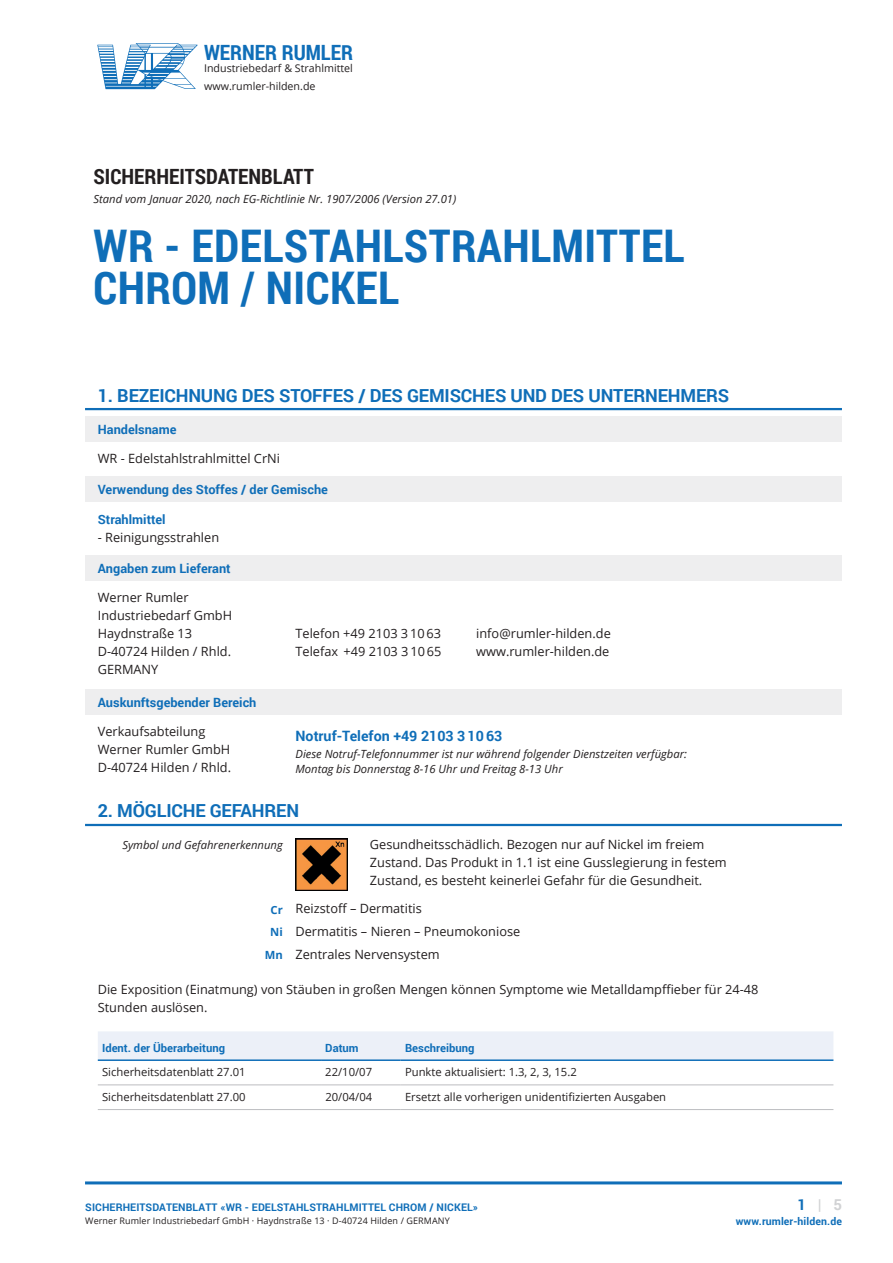
<style>
.page{position:relative;width:893px;height:1263px;background:#fff}
.page>*{position:absolute;margin:0;border:0;box-sizing:border-box;transform-origin:0 0}
.t1{font:700 45px/42px "Roboto Condensed";letter-spacing:.01em;color:#0f6eb8}
.t2{font:700 21px "Roboto Condensed";color:#231f20}
.t3{font:700 21px "Roboto Condensed";color:#0f6eb8}
.t4{font:700 18px "Roboto";letter-spacing:-.01em;color:#0f6eb8}
.t5{font:700 15px "Roboto";color:#d1d2d4}
.t6{font:700 14.25px "Roboto";color:#0f6eb8}
.t7{font:12.75px/18px "Open Sans";color:#231f20}
.t8{font:700 12.75px "Roboto";color:#0f6eb8}
.t9{font:italic 11.25px/15px "Open Sans";color:#231f20}
.t10{font:11.25px "Open Sans";color:#231f20}
.t11{font:700 11.25px "Roboto";color:#0f6eb8}
.t12{font:10.65px/17.1px "Open Sans";color:#231f20}
.t13{font:700 10.5px "Roboto";letter-spacing:.01em;color:#0f6eb8}
.t14{font:9px "Open Sans";letter-spacing:.01em;color:#231f20}
.s1{font-weight:700;font-size:11.25px;color:#0f6eb8}
.s2{color:#0f6eb8}
</style>
<div class="page">
<hr style="left:85px;top:1181px;width:757px;height:3px;background:#0f6eb8">
<hr style="left:85px;top:824px;width:757px;height:2px;background:#0f6eb8">
<img style="left:296px;top:839px;width:51px;height:52px">
<div style="left:98px;top:1031px;width:735px;height:28px;background:#ecf0f8"></div>
<hr style="left:98px;top:1059px;width:223px;height:2px;background:#0f6eb8">
<hr style="left:321px;top:1059px;width:80px;height:2px;background:#0f6eb8">
<hr style="left:401px;top:1059px;width:432px;height:2px;background:#0f6eb8">
<hr style="left:98px;top:1084px;width:223px;height:1px;background:#bcbdc0">
<hr style="left:321px;top:1084px;width:80px;height:1px;background:#bcbdc0">
<hr style="left:401px;top:1084px;width:432px;height:1px;background:#bcbdc0">
<hr style="left:98px;top:1109px;width:223px;height:1px;background:#bcbdc0">
<hr style="left:321px;top:1109px;width:80px;height:1px;background:#bcbdc0">
<hr style="left:401px;top:1109px;width:432px;height:1px;background:#bcbdc0">
<svg style="left:97px;top:43px;width:101px;height:46px"></svg>
<hr style="left:85px;top:408px;width:757px;height:2px;background:#0f6eb8">
<div style="left:85px;top:417px;width:757px;height:25px;background:#eeeeef"></div>
<div style="left:85px;top:476px;width:757px;height:25px;background:#eeeeef"></div>
<div style="left:85px;top:555px;width:757px;height:26px;background:#eeeeef"></div>
<div style="left:85px;top:689px;width:757px;height:25px;background:#eeeeef"></div>
<h2 class="t3" style="left:204px;top:38px;width:150px">WERNER RUMLER</h2>
<p class="t12" style="left:204px;top:60px;width:150px">Industriebedarf &amp; Strahlmittel www.rumler-hilden.de</p>
<h2 class="t2" style="left:94px;top:161px;width:222px">SICHERHEITSDATENBLATT</h2>
<p class="t9" style="left:94px;top:191px;width:364px">Stand vom Januar 2020, nach EG-Richtlinie Nr. 1907/2006 (Version 27.01)</p>
<h1 class="t1" style="left:94px;top:223px;width:593px">WR - EDELSTAHLSTRAHLMITTEL<br>CHROM / NICKEL</h1>
<h3 class="t4" style="left:98px;top:382px;width:633px">1. BEZEICHNUNG DES STOFFES / DES GEMISCHES UND DES UNTERNEHMERS</h3>
<p class="t8" style="left:98px;top:421px;width:80px">Handelsname</p>
<p class="t7" style="left:98px;top:449px;width:184px">WR - Edelstahlstrahlmittel CrNi</p>
<p class="t8" style="left:98px;top:480px;width:232px">Verwendung des Stoffes / der Gemische</p>
<p class="t8" style="left:98px;top:511px;width:69px">Strahlmittel</p>
<p class="t7" style="left:98px;top:528px;width:123px">- Reinigungsstrahlen</p>
<p class="t8" style="left:98px;top:559px;width:134px">Angaben zum Lieferant</p>
<p class="t7" style="left:98px;top:588px;width:136px">Werner Rumler<br>Industriebedarf GmbH<br>Haydnstraße 13<br>D-40724 Hilden / Rhld.<br>GERMANY</p>
<p class="t7" style="left:296px;top:624px;width:147px">Telefon +49 2103 3 10 63<br>Telefax +49 2103 3 10 65</p>
<p class="t7" style="left:476px;top:624px;width:136px">info@rumler-hilden.de www.rumler-hilden.de</p>
<p class="t8" style="left:98px;top:693px;width:160px">Auskunftsgebender Bereich</p>
<p class="t7" style="left:98px;top:722px;width:135px">Verkaufsabteilung<br>Werner Rumler GmbH<br>D-40724 Hilden / Rhld.</p>
<p class="t6" style="left:296px;top:726px;width:208px">Notruf-Telefon +49 2103 3 10 63</p>
<p class="t9" style="left:296px;top:746px;width:393px">Diese Notruf-Telefonnummer ist nur während folgender Dienstzeiten verfügbar:<br>Montag bis Donnerstag 8-16 Uhr und Freitag 8-13 Uhr</p>
<h3 class="t4" style="left:98px;top:798px;width:203px">2. MÖGLICHE GEFAHREN</h3>
<p class="t9" style="left:122px;top:837px;width:162px">Symbol und Gefahrenerkennung</p>
<p class="t7" style="left:370px;top:834px;width:358px">Gesundheitsschädlich. Bezogen nur auf Nickel im freiem<br>Zustand. Das Produkt in 1.1 ist eine Gusslegierung in festem<br>Zustand, es besteht keinerlei Gefahr für die Gesundheit.</p>
<p class="t7" style="left:270px;top:899px;width:153px"><span class="s1">Cr</span> Reizstoff – Dermatitis</p>
<p class="t7" style="left:270px;top:922px;width:252px"><span class="s1">Ni</span> Dermatitis – Nieren – Pneumokoniose</p>
<p class="t7" style="left:265px;top:945px;width:177px"><span class="s1">Mn</span> Zentrales Nervensystem</p>
<p class="t7" style="left:98px;top:980px;width:662px">Die Exposition (Einatmung) von Stäuben in großen Mengen können Symptome wie Metalldampffieber für 24-48<br>Stunden auslösen.</p>
<p class="t11" style="left:102px;top:1040px;width:125px">Ident. der Überarbeitung</p>
<p class="t11" style="left:325px;top:1040px;width:35px">Datum</p>
<p class="t11" style="left:405px;top:1040px;width:71px">Beschreibung</p>
<p class="t10" style="left:102px;top:1064px;width:145px">Sicherheitsdatenblatt 27.01</p>
<p class="t10" style="left:325px;top:1064px;width:48px">22/10/07</p>
<p class="t10" style="left:405px;top:1064px;width:173px">Punkte aktualisiert: 1.3, 2, 3, 15.2</p>
<p class="t10" style="left:102px;top:1089px;width:145px">Sicherheitsdatenblatt 27.00</p>
<p class="t10" style="left:325px;top:1089px;width:48px">20/04/04</p>
<p class="t10" style="left:405px;top:1089px;width:263px">Ersetzt alle vorherigen unidentifizierten Ausgaben</p>
<p class="t13" style="left:85px;top:1200px;width:394px">SICHERHEITSDATENBLATT «WR - EDELSTAHLSTRAHLMITTEL CHROM / NICKEL»</p>
<p class="t14" style="left:85px;top:1215px;width:366px">Werner Rumler Industriebedarf GmbH · Haydnstraße 13 · D-40724 Hilden / GERMANY</p>
<p class="t5" style="left:797px;top:1194px;width:46px"><span class="s2">1</span> | 5</p>
<p class="t13" style="left:736px;top:1214px;width:108px">www.rumler-hilden.de</p>
</div>
